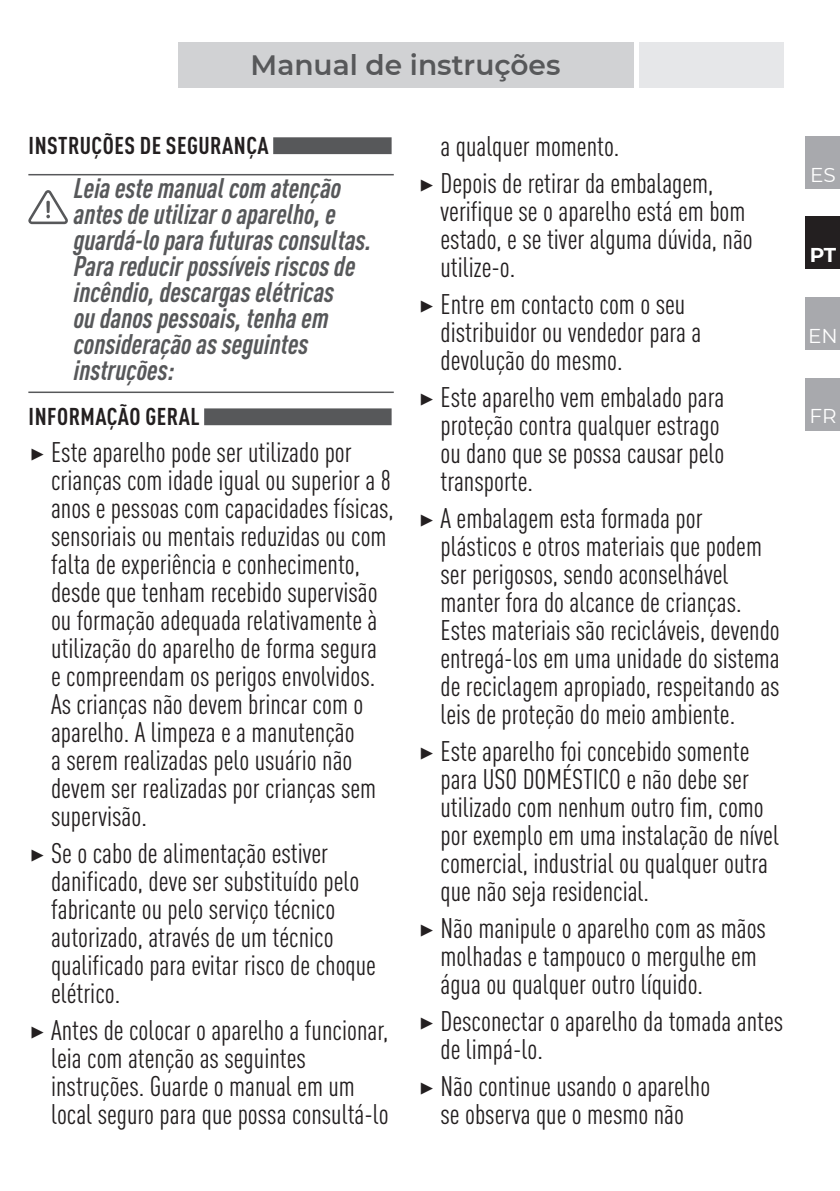
<style>
.page{position:relative;width:840px;height:1191px;background:#fff}
.page>*{position:absolute;margin:0;border:0;box-sizing:border-box;transform-origin:0 0}
.t1{font:condensed 28px/28px "DIN Pro";color:#231f20}
.t2{font:italic 700 condensed 28px/26px "DIN Pro";color:#57585a}
.t3{font:600 28px "Montserrat";color:#57585a}
.t4{font:700 condensed 24px "DIN Pro";letter-spacing:.02em;color:#231f20}
.t5{font:20px "Montserrat";color:#fff}
.t6{font:700 20px "Montserrat";color:#fff}
.s1{font-family:"Montserrat";font-stretch:normal}
</style>
<div class="page">
<div style="left:177px;top:43px;width:456px;height:45px;background:#d1d2d4"></div>
<div style="left:638px;top:43px;width:144px;height:45px;background:#e6e7e9"></div>
<div style="left:805px;top:137px;width:34px;height:52px;background:#a8a9ad"></div>
<div style="left:805px;top:216px;width:34px;height:53px;background:#231f20"></div>
<div style="left:805px;top:297px;width:34px;height:53px;background:#a8a9ad"></div>
<div style="left:805px;top:378px;width:34px;height:52px;background:#a8a9ad"></div>
<hr style="left:28px;top:174px;width:365px;height:1px;background:#57585a">
<hr style="left:28px;top:391px;width:365px;height:2px;background:#57585a">
<div style="left:273px;top:137px;width:118px;height:17px;background:#57585a"></div>
<svg style="left:28px;top:190px;width:40px;height:34px"></svg>
<div style="left:204px;top:408px;width:187px;height:17px;background:#57585a"></div>
<p class="t3" style="left:250px;top:45px;width:311px">Manual de instruções</p>
<p class="t4" style="left:29px;top:127px;width:241px">INSTRUÇÕES DE SEGURANÇA</p>
<p class="t2" style="left:74px;top:173px;width:299px">Leia este manual com atenção antes de utilizar o aparelho, e guardá-lo para futuras consultas.<br>Para reducir possíveis riscos de incêndio, descargas elétricas<br>ou danos pessoais, tenha em consideração as seguintes instruções:</p>
<p class="t4" style="left:29px;top:398px;width:172px">INFORMAÇÃO GERAL</p>
<p class="t1" style="left:51px;top:436px;width:344px;text-indent:-23px"><span class="s1">▶</span> Este aparelho pode ser utilizado por crianças com idade igual ou superior a 8 anos e pessoas com capacidades físicas, sensoriais ou mentais reduzidas ou com falta de experiência e conhecimento, desde que tenham recebido supervisão ou formação adequada relativamente à utilização do aparelho de forma segura<br>e compreendam os perigos envolvidos.<br>As crianças não devem brincar com o aparelho. A limpeza e a manutenção<br>a serem realizadas pelo usuário não devem ser realizadas por crianças sem supervisão.</p>
<p class="t1" style="left:51px;top:837px;width:326px;text-indent:-23px"><span class="s1">▶</span> Se o cabo de alimentação estiver danificado, deve ser substituído pelo fabricante ou pelo serviço técnico autorizado, através de um técnico qualificado para evitar risco de choque elétrico.</p>
<p class="t1" style="left:51px;top:1014px;width:339px;text-indent:-23px"><span class="s1">▶</span> Antes de colocar o aparelho a funcionar, leia com atenção as seguintes instruções. Guarde o manual em um local seguro para que possa consultá-lo</p>
<p class="t1" style="left:417px;top:126px;width:297px;line-height:37px;text-indent:23px">a qualquer momento.<br><span class="s1">▶</span> Depois de retirar da embalagem,</p>
<p class="t1" style="left:440px;top:195px;width:313px">verifique se o aparelho está em bom estado, e se tiver alguma dúvida, não utilize-o.</p>
<p class="t1" style="left:440px;top:288px;width:262px;text-indent:-23px"><span class="s1">▶</span> Entre em contacto com o seu distribuidor ou vendedor para a devolução do mesmo.</p>
<p class="t1" style="left:440px;top:381px;width:285px;text-indent:-23px"><span class="s1">▶</span> Este aparelho vem embalado para proteção contra qualquer estrago ou dano que se possa causar pelo transporte.</p>
<p class="t1" style="left:440px;top:502px;width:340px;text-indent:-23px"><span class="s1">▶</span> A embalagem esta formada por plásticos e otros materiais que podem ser perigosos, sendo aconselhável manter fora do alcance de crianças.<br>Estes materiais são recicláveis, devendo entregá-los em uma unidade do sistema de reciclagem apropiado, respeitando as leis de proteção do meio ambiente.</p>
<p class="t1" style="left:440px;top:735px;width:340px;text-indent:-23px"><span class="s1">▶</span> Este aparelho foi concebido somente para USO DOMÉSTICO e não debe ser utilizado com nenhum outro fim, como por exemplo em uma instalação de nível comercial, industrial ou qualquer outra que não seja residencial.</p>
<p class="t1" style="left:440px;top:912px;width:327px;text-indent:-23px"><span class="s1">▶</span> Não manipule o aparelho com as mãos molhadas e tampouco o mergulhe em água ou qualquer outro líquido.</p>
<p class="t1" style="left:440px;top:1005px;width:344px;text-indent:-23px"><span class="s1">▶</span> Desconectar o aparelho da tomada antes de limpá-lo.</p>
<p class="t1" style="left:417px;top:1070px;width:294px;text-align:center"><span class="s1">▶</span> Não continue usando o aparelho se observa que o mesmo não</p>
<p class="t5" style="left:809px;top:161px;width:27px">ES</p>
<p class="t6" style="left:809px;top:240px;width:28px">PT</p>
<p class="t5" style="left:807px;top:322px;width:31px">EN</p>
<p class="t5" style="left:808px;top:402px;width:29px">FR</p>
</div>
